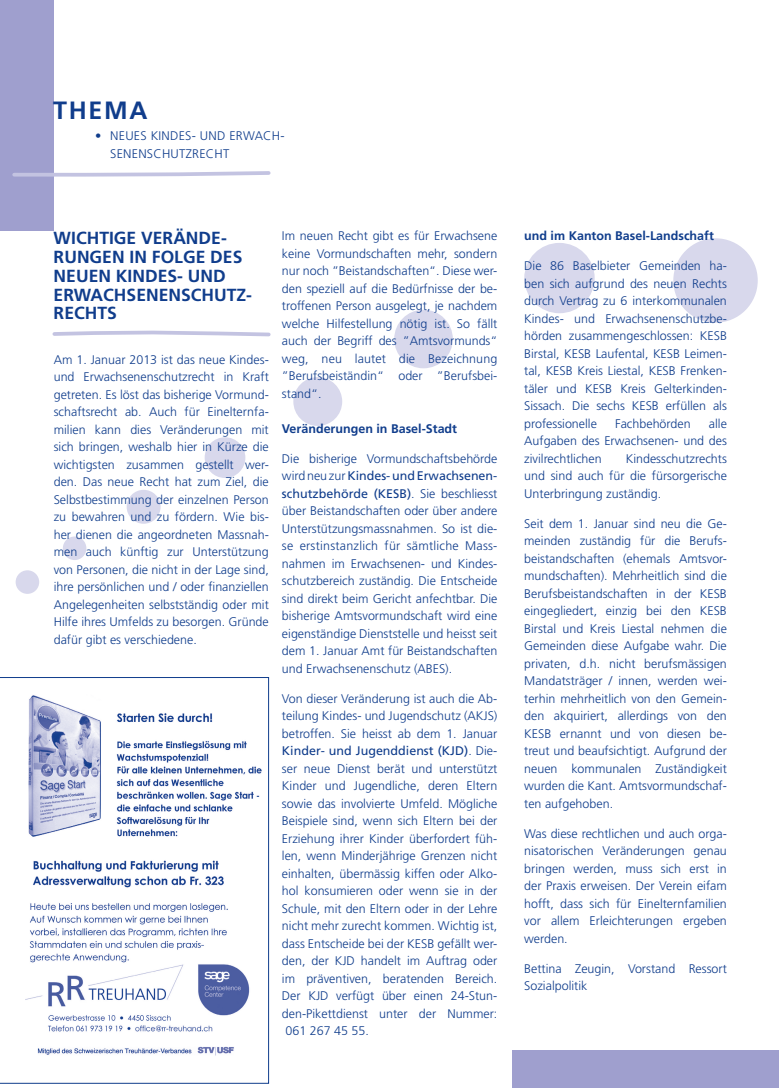
<style>
.page{position:relative;width:780px;height:1088px;background:#fff}
.page>*{position:absolute;margin:0;border:0;box-sizing:border-box;transform-origin:0 0}
.t1{font:700 25px "Frutiger";color:#103d8c}
.t2{font:700 17.5px/18.8px "Frutiger";color:#103d8c}
.t3{font:300 12.5px/17.5px "Frutiger";color:#103d8c;text-align:justify}
.t4{font:700 12.5px "Frutiger";color:#103d8c}
.t5{font:300 12.5px/17.5px "Frutiger";letter-spacing:.02em;color:#103d8c}
.s1{font-weight:400}
</style>
<div class="page">
<div style="left:293px;top:377px;width:49px;height:49px;background:#d8d8ec;border-radius:50%"></div>
<div style="left:394px;top:310px;width:59px;height:58px;background:#d8d8ec;border-radius:50%"></div>
<div style="left:524px;top:243px;width:70px;height:70px;background:#d8d8ec;border-radius:50%"></div>
<div style="left:127px;top:490px;width:33px;height:34px;background:#d8d8ec;border-radius:50%"></div>
<div style="left:205px;top:437px;width:40px;height:41px;background:#d8d8ec;border-radius:50%"></div>
<div style="left:16px;top:570px;width:23px;height:24px;background:#d8d8ec;border-radius:50%"></div>
<div style="left:63px;top:536px;width:23px;height:24px;background:#d8d8ec;border-radius:50%"></div>
<div style="left:673px;top:238px;width:84px;height:85px;background:#d8d8ec;border-radius:50%"></div>
<div style="left:0;top:0;width:53px;height:230px;background:#9f9fce"></div>
<svg style="left:12px;top:169px;width:259px;height:9px"></svg>
<div style="left:512px;top:1050px;width:267px;height:38px;background:#9f9fce"></div>
<svg style="left:52px;top:330px;width:219px;height:7px"></svg>
<svg style="left:0;top:677px;width:269px;height:406px"></svg>
<h1 class="t1" style="left:53px;top:96px;width:96px">THEMA</h1>
<p class="t5" style="left:110px;top:127px;width:176px;text-indent:-15px">• Neues Kindes- und Erwach&shy;senenschutzrecht</p>
<h2 class="t2" style="left:54px;top:229px;width:200px">WICHTIGE VERÄNDE-<br>RUNGEN IN FOLGE DES<br>NEUEN KINDES- UND<br>ERWACHSENENSCHUTZ-<br>RECHTS</h2>
<p class="t3" style="left:54px;top:350px;width:216px">Am 1. Januar 2013 ist das neue Kindes&shy;und Erwachsenenschutzrecht in Kraft getreten. Es löst das bisherige Vormund&shy;schaftsrecht ab. Auch für Einelternfa&shy;milien kann dies Veränderungen mit sich bringen, weshalb hier in Kürze die wichtigsten zusammen gestellt wer&shy;den. Das neue Recht hat zum Ziel, die Selbstbestimmung der einzelnen Person zu bewahren und zu fördern. Wie bis&shy;her dienen die angeordneten Massnah&shy;men auch künftig zur U nterstützung von Personen, die nicht in der Lage sind, ihre persönlichen und / oder finanziellen Angelegenheiten selbstständig oder mit H ilfe ihres U mfelds zu besorgen. G ründe dafür gibt es verschiedene.</p>
<p class="t3" style="left:282px;top:227px;width:217px">Im neuen Recht gibt es für Erwachsene keine Vormundschaften mehr, sondern nur noch ”Beistandschaften“. Diese wer&shy;den speziell auf die Bedürfnisse der be&shy;troffenen Person ausgelegt, je nachdem welche Hilfestellung nötig ist. So fällt auch der Begriff des ”Amtsvormunds“ weg, neu lautet die Bezeichnung ”Berufsbeiständin“ oder ”Berufsbei&shy;stand“.</p>
<p class="t4" style="left:282px;top:421px;width:177px">VERÄNDERUNGEN IN BASEL-STADT</p>
<p class="t3" style="left:282px;top:450px;width:217px">Die bisherige Vormundschaftsbehörde wird neu zur <span class="s1">Kindes- und Erwachsenen&shy;schutzbehörde (KESB)</span>. Sie beschliesst über Beistandschaften oder über andere U nterstützungsmassnahmen. So ist die&shy;se erstinstanzlich für sämtliche Mass&shy;nahmen im Erwachsenen- und Kindes&shy;schutzbereich zuständig. Die Entscheide sind direkt beim Gericht anfechtbar. Die bisherige Amtsvormundschaft wird eine eigenständige Dienststelle und heisst seit dem 1. Januar Amt für Beistandschaften und Erwachsenenschutz (ABES).</p>
<p class="t3" style="left:282px;top:690px;width:217px">Von dieser Veränderung ist auch die Ab&shy;teilung Kindes- und Jugendschutz (AKJS) betroffen. Sie heisst ab dem 1. Januar <span class="s1">Kinder- und Jugenddienst (KJD)</span>. Die&shy;ser neue Dienst berät und unterstützt Kinder und Jugendliche, deren Eltern sowie das involvierte U mfeld. Mögliche Beispiele sind, wenn sich Eltern bei der Erziehung ihrer Kinder überfordert füh&shy;len, wenn Minderjährige Grenzen nicht einhalten, übermässig kiffen oder Alko&shy;hol konsumieren oder wenn sie in der Schule, mit den Eltern oder in der Lehre nicht mehr zurecht kommen. Wichtig ist, dass Entscheide bei der KESB gefällt wer&shy;den, der KJD handelt im Auftrag oder im präventiven, beratenden Bereich.<br>Der KJD verfügt über einen 24-Stun&shy;den-Pikettdienst unter der Nummer:<br>061 267 45 55.</p>
<p class="t4" style="left:524px;top:229px;width:191px">UND IM KANTON BASEL-LANDSCHAFT</p>
<p class="t3" style="left:524px;top:257px;width:204px">Die 86 Baselbieter Gemeinden ha&shy;ben sich aufgrund des neuen Rechts durch Vertrag zu 6 interkommunalen Kindes- und Erwachsenenschutzbe&shy;hörden zusammengeschlossen: KESB Birstal, KESB Laufental, KESB Leimen&shy;tal, KESB Kreis Liestal, KESB Frenken&shy;täler und KESB Kreis Gelterkinden-Sissach. Die sechs KESB erfüllen als professionelle</p>
<p class="t3" style="left:524px;top:415px;width:204px;text-indent:185px">alle Aufgaben des Erwachsenen- und des zivilrechtlichen</p>
<p class="t3" style="left:615px;top:415px;width:77px">Fachbehörden</p>
<p class="t3" style="left:524px;top:450px;width:204px;text-indent:101px">Kindesschutzrechts und sind auch für die fürsorgerische Unterbringung zuständig.</p>
<p class="t3" style="left:524px;top:515px;width:204px">Seit dem 1. Januar sind neu die Ge&shy;meinden zuständig für die Berufs&shy;beistandschaften (ehemals Amtsvor&shy;mundschaften). Mehrheitlich sind die Berufsbeistandschaften in der KESB eingegliedert, einzig bei den KESB Birstal und Kreis Liestal nehmen die Gemeinden diese Aufgabe wahr. Die privaten, d.h. nicht berufsmässigen Mandatsträger / innen, werden wei&shy;terhin mehrheitlich von den Gemein&shy;den akquiriert, allerdings von den KESB ernannt und von diesen be&shy;treut und beaufsichtigt. Aufgrund der neuen kommunalen Zuständigkeit wurden die Kant. Amtsvormundschaf&shy;ten aufgehoben.</p>
<p class="t3" style="left:524px;top:825px;width:204px">Was diese rechtlichen und auch orga&shy;nisatorischen Veränderungen genau bringen werden, muss sich erst in der Praxis erweisen. Der Verein eifam hofft, dass sich für Einelternfamilien vor allem Erleichterungen ergeben werden.</p>
<p class="t3" style="left:524px;top:960px;width:204px">Bettina Zeugin, Vorstand Ressort<br>Sozialpolitik</p>
</div>
